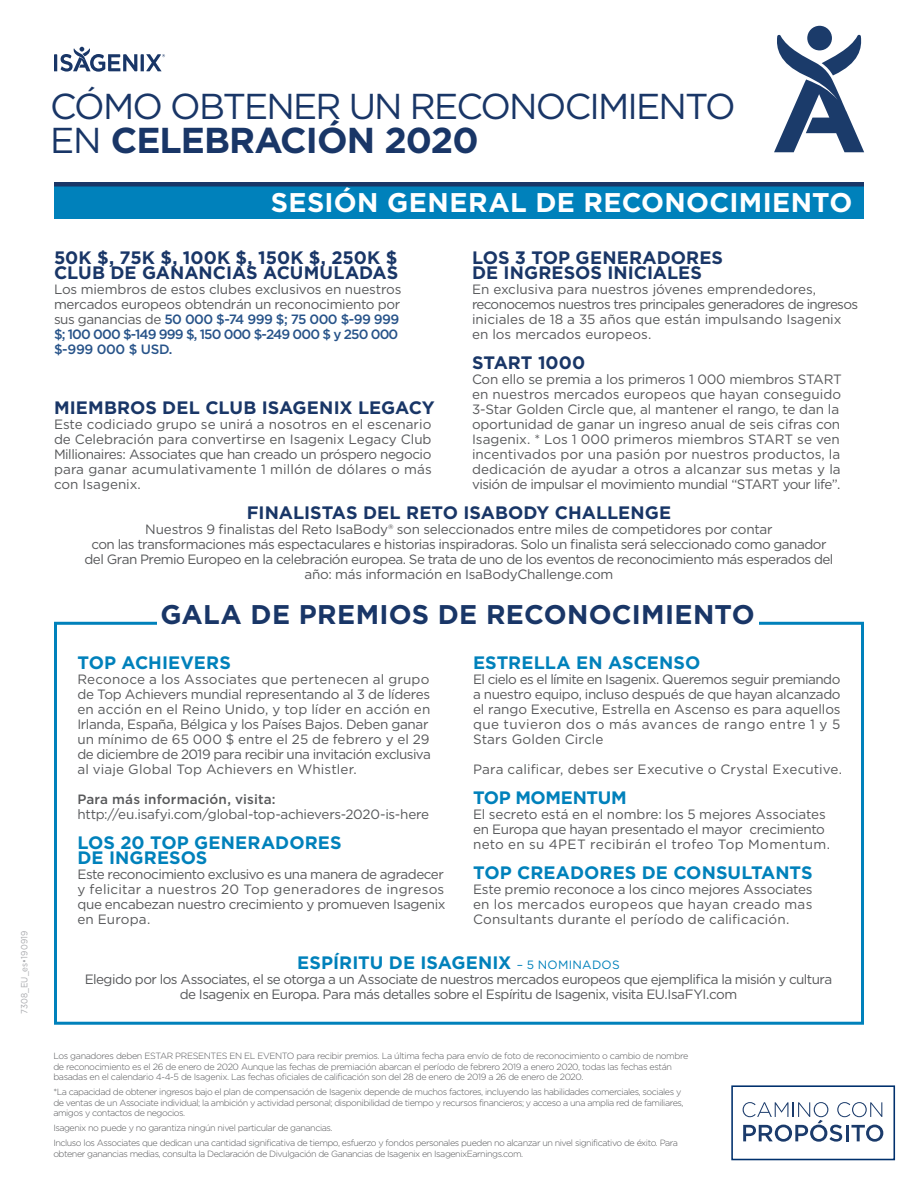
<style>
.page{position:relative;width:918px;height:1188px;background:#fff}
.page>*{position:absolute;margin:0;border:0;box-sizing:border-box;transform-origin:0 0}
.t1{font:36px "Gotham";letter-spacing:-.05em;color:#193667}
.t2{font:700 36px "Gotham";letter-spacing:-.025em;color:#193667}
._2015-Awards_Info{font:700 27px "Gotham";letter-spacing:.015em;color:#fff}
._2015-Awards_Info-2{font:700 27px "Gotham";letter-spacing:.01em;color:#193667}
._2015-Awards_Info-3{font:700 18px/15px "Gotham";letter-spacing:.005em;color:#193667}
._2015-Awards_Info-4{font:700 18px/15px "Gotham";letter-spacing:.005em;color:#0081bb}
._2015-Awards_Info-5{font:700 18px "Gotham";letter-spacing:-.02em;color:#0081bb}
._2015-Awards_Info-6{font:13.5px/15px "Gotham";letter-spacing:-.02em;color:#57585a}
._2015-Awards_Info-7{font:13.5px/15px "Gotham";letter-spacing:-.04em;color:#57585a;text-align:center}
._2015-Awards_Info-8{font:13.5px/15px "Gotham";color:#57585a}
._2015-Awards_Info-9{font:13.5px "Gotham";letter-spacing:.01em;color:#57585a}
.Names{font:300 9px/10.5px "Gotham";letter-spacing:-.05em;color:#57585a}
.Names-2{font:9px "Gotham";letter-spacing:.01em;color:#a8a9ad;scale:.9 1}
.s1{font-weight:400}
.s2{font-weight:500;color:#275389}
.s3{font-weight:500}
.s4{font-weight:400;font-size:12px}
</style>
<div class="page">
<div style="left:54px;top:186px;width:810px;height:33px;background:#0081bb"></div>
<svg style="left:54px;top:47px;width:111px;height:25px"></svg>
<svg style="left:54px;top:621px;width:810px;height:404px"></svg>
<div style="left:54px;top:182px;width:810px;height:5px;background:#193667"></div>
<div style="left:807px;top:26px;width:25px;height:24px;background:#1b3b6a;border-radius:50%"></div>
<svg style="left:774px;top:34px;width:90px;height:118px"></svg>
<div style="left:157px;top:598px;width:601px;height:39px;background:#fff"></div>
<svg style="left:731px;top:1085px;width:165px;height:76px"></svg>
<p class="Names-2" style="left:19px;top:1014px;width:94px;rotate:-90deg">7308_EU_es•190919</p>
<p class="t1" style="left:50px;top:84px;width:687px">CÓMO OBTENER UN RECONOCIMIENTO</p>
<p class="t2" style="left:50px;top:116px;width:430px"><span class="s1">EN</span> CELEBRACIÓN 2020</p>
<p class="_2015-Awards_Info" style="left:271px;top:184px;width:583px">SESIÓN GENERAL DE RECONOCIMIENTO</p>
<p class="_2015-Awards_Info-3" style="left:54px;top:250px;width:346px">50K $, 75K $, 100K $, 150K $, 250K $<br>CLUB DE GANANCIAS ACUMULADAS</p>
<p class="_2015-Awards_Info-6" style="left:54px;top:281px;width:349px">Los miembros de estos clubes exclusivos en nuestros mercados europeos obtendrán un reconocimiento por sus ganancias de <span class="s2">50 000 $-74 999 $; 75 000 $-99 999 $; 100 000 $-149 999 $, 150 000 $-249 000 $ y 250 000 $-999 000 $ USD.</span></p>
<p class="_2015-Awards_Info-3" style="left:472px;top:250px;width:253px">LOS 3 TOP GENERADORES<br>DE INGRESOS INICIALES</p>
<p class="_2015-Awards_Info-8" style="left:472px;top:281px;width:388px">En exclusiva para nuestros jóvenes emprendedores, reconocemos nuestros tres principales generadores de ingresos iniciales de 18 a 35 años que están impulsando Isagenix en los mercados europeos.</p>
<p class="_2015-Awards_Info-3" style="left:472px;top:355px;width:115px">START 1000</p>
<p class="_2015-Awards_Info-6" style="left:472px;top:371px;width:371px">Con ello se premia a los primeros 1 000 miembros START en nuestros mercados europeos que hayan conseguido 3-Star Golden Circle que, al mantener el rango, te dan la oportunidad de ganar un ingreso anual de seis cifras con Isagenix. * Los 1 000 primeros miembros START se ven incentivados por una pasión por nuestros productos, la dedicación de ayudar a otros a alcanzar sus metas y la visión de impulsar el movimiento mundial “START your life”.</p>
<p class="_2015-Awards_Info-3" style="left:54px;top:400px;width:382px">MIEMBROS DEL CLUB ISAGENIX LEGACY</p>
<p class="_2015-Awards_Info-6" style="left:54px;top:416px;width:379px;text-align:justify">Este codiciado grupo se unirá a nosotros en el escenario de Celebración para convertirse en Isagenix Legacy Club Millionaires: Associates que han creado un próspero negocio para ganar acumulativamente 1 millón de dólares o más con Isagenix.</p>
<p class="_2015-Awards_Info-3" style="left:247px;top:505px;width:426px">FINALISTAS DEL RETO ISABODY CHALLENGE</p>
<p class="_2015-Awards_Info-6" style="left:84px;top:521px;width:751px;text-align:center">Nuestros 9 finalistas del Reto IsaBody® son seleccionados entre miles de competidores por contar<br>con las transformaciones más espectaculares e historias inspiradoras. Solo un finalista será seleccionado como ganador del Gran Premio Europeo en la celebración europea. Se trata de uno de los eventos de reconocimiento más esperados del año: más información en IsaBodyChallenge.com</p>
<p class="_2015-Awards_Info-2" style="left:160px;top:597px;width:596px">GALA DE PREMIOS DE RECONOCIMIENTO</p>
<p class="_2015-Awards_Info-4" style="left:77px;top:655px;width:155px">TOP ACHIEVERS</p>
<p class="_2015-Awards_Info-6" style="left:77px;top:671px;width:355px">Reconoce a los Associates que pertenecen al grupo de Top Achievers mundial representando al 3 de líderes en acción en el Reino Unido, y top líder en acción en Irlanda, España, Bélgica y los Países Bajos. Deben ganar un mínimo de 65 000 $ entre el 25 de febrero y el 29 de diciembre de 2019 para recibir una invitación exclusiva al viaje Global Top Achievers en Whistler.</p>
<p class="_2015-Awards_Info-6" style="left:77px;top:791px;width:353px"><span class="s3">Para más información, visita: </span>http://eu.isafyi.com/global-top-achievers-2020-is-here</p>
<p class="_2015-Awards_Info-4" style="left:77px;top:835px;width:266px">LOS 20 TOP GENERADORES<br>DE INGRESOS</p>
<p class="_2015-Awards_Info-6" style="left:77px;top:866px;width:370px;text-align:justify">Este reconocimiento exclusivo es una manera de agradecer y felicitar a nuestros 20 Top generadores de ingresos que encabezan nuestro crecimiento y promueven Isagenix en Europa.</p>
<p class="_2015-Awards_Info-4" style="left:473px;top:655px;width:229px">ESTRELLA EN ASCENSO</p>
<p class="_2015-Awards_Info-6" style="left:473px;top:671px;width:369px;text-align:justify">El cielo es el límite en Isagenix. Queremos seguir premiando a nuestro equipo, incluso después de que hayan alcanzado el rango Executive, Estrella en Ascenso es para aquellos que tuvieron dos o más avances de rango entre 1 y 5<br>Stars Golden Circle</p>
<p class="_2015-Awards_Info-9" style="left:473px;top:761px;width:371px">Para calificar, debes ser Executive o Crystal Executive.</p>
<p class="_2015-Awards_Info-5" style="left:473px;top:786px;width:155px">TOP MOMENTUM</p>
<p class="_2015-Awards_Info-6" style="left:473px;top:806px;width:359px">El secreto está en el nombre: los 5 mejores Associates en Europa que hayan presentado el mayor crecimiento neto en su 4PET recibirán el trofeo Top Momentum.</p>
<p class="_2015-Awards_Info-4" style="left:473px;top:865px;width:341px">TOP CREADORES DE CONSULTANTS</p>
<p class="_2015-Awards_Info-6" style="left:473px;top:881px;width:341px;text-align:justify">Este premio reconoce a los cinco mejores Associates en los mercados europeos que hayan creado mas Consultants durante el período de calificación.</p>
<p class="_2015-Awards_Info-4" style="left:297px;top:955px;width:324px">ESPÍRITU DE ISAGENIX <span class="s4">– 5 NOMINADOS</span></p>
<p class="_2015-Awards_Info-7" style="left:85px;top:971px;width:749px">Elegido por los Associates, el se otorga a un Associate de nuestros mercados europeos que ejemplifica la misión y cultura de Isagenix en Europa. Para más detalles sobre el Espíritu de Isagenix, visita EU.IsaFYI.com</p>
<p class="Names" style="left:53px;top:1050px;width:637px">Los ganadores deben ESTAR PRESENTES EN EL EVENTO para recibir premios. La última fecha para envío de foto de reconocimiento o cambio de nombre de reconocimiento es el 26 de enero de 2020 Aunque las fechas de premiación abarcan el período de febrero 2019 a enero 2020, todas las fechas están basadas en el calendario 4-4-5 de Isagenix. Las fechas oficiales de calificación son del 28 de enero de 2019 a 26 de enero de 2020.</p>
<p class="Names" style="left:53px;top:1086px;width:632px">*La capacidad de obtener ingresos bajo el plan de compensación de Isagenix depende de muchos factores, incluyendo las habilidades comerciales, sociales y de ventas de un Associate individual; la ambición y actividad personal; disponibilidad de tiempo y recursos financieros; y acceso a una amplia red de familiares, amigos y contactos de negocios.</p>
<p class="Names" style="left:53px;top:1120px;width:626px;line-height:15px">Isagenix no puede y no garantiza ningún nivel particular de ganancias.<br>Incluso los Associates que dedican una cantidad significativa de tiempo, esfuerzo y fondos personales pueden no alcanzar un nivel significativo de éxito. Para</p>
<p class="Names" style="left:53px;top:1148px;width:471px">obtener ganancias medias, consulta la Declaración de Divulgación de Ganancias de Isagenix en IsagenixEarnings.com.</p>
</div>
